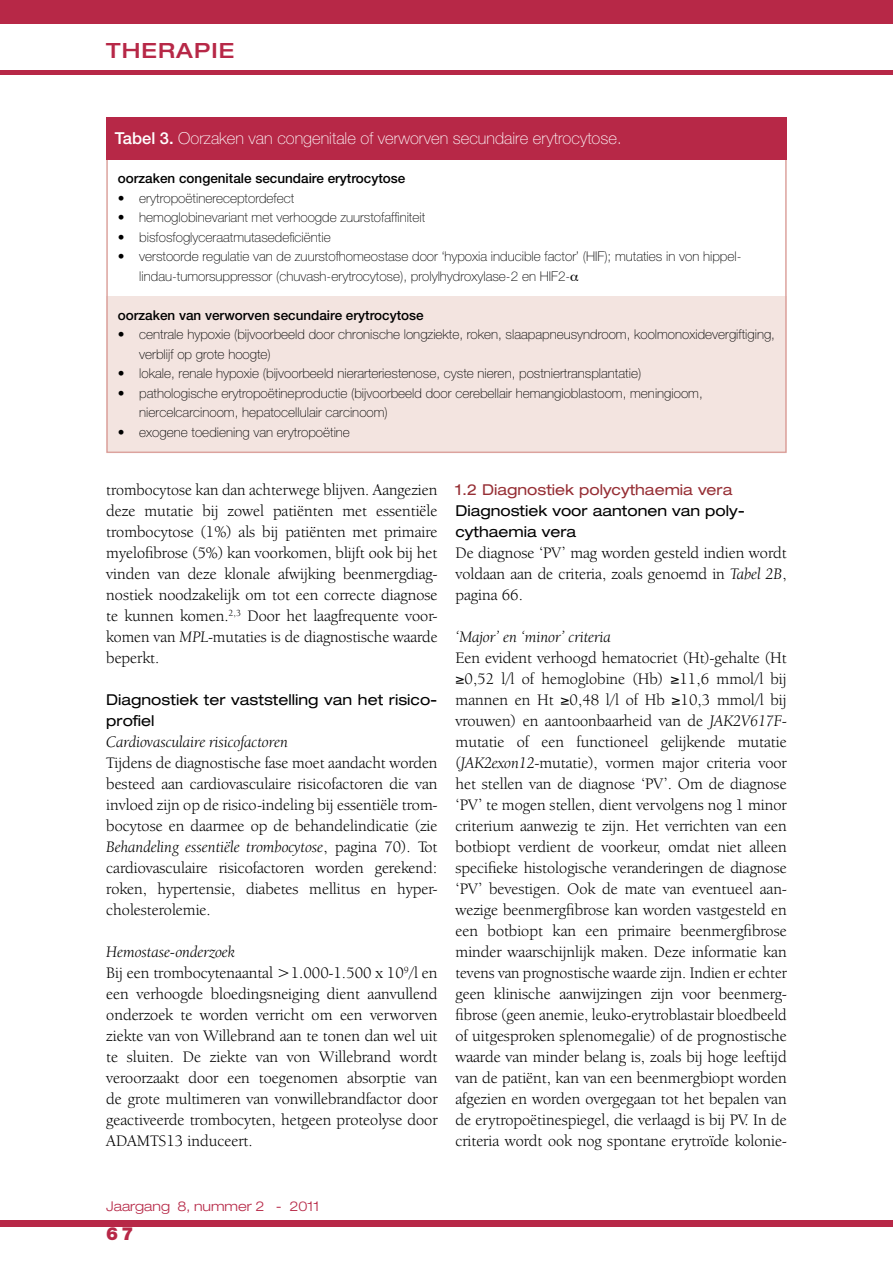
<style>
.page{position:relative;width:893px;height:1263px;background:#fff}
.page>*{position:absolute;margin:0;border:0;box-sizing:border-box;transform-origin:0 0}
.t1{font:500 expanded 21px "Helvetica Neue LT Std";letter-spacing:.05em;color:#b72847}
.t2{font:900 18px "Helvetica Neue LT Std";color:#b72847}
.t3{font:16.5px/21px "Berkeley Oldstyle IT Cby BT";color:#000;text-align:justify}
.t4{font:100 16.5px "Helvetica Neue LT Std";color:#fff}
.t5{font:italic 16.5px "Berkeley Oldstyle IT Cby BT";color:#000}
.t6{font:expanded 15px/21px "Helvetica Neue LT Std";color:#000}
.t7{font:expanded 15px "Helvetica Neue LT Std";color:#962e34}
.t8{font:100 13.5px/19.5px "Helvetica Neue LT Std";color:#000}
.t9{font:500 13.5px "Helvetica Neue LT Std";color:#000}
.t10{font:300 expanded 13.5px "Helvetica Neue LT Std";color:#b72847}
.s1{font-weight:500}
.s2{font-style:italic}
</style>
<div class="page">
<div style="left:0;top:0;width:893px;height:23px;background:#b72847"></div>
<div style="left:0;top:1220px;width:893px;height:7px;background:#b72847"></div>
<hr style="left:0;top:70px;width:893px;height:4px;background:#b72847">
<div style="left:106px;top:297px;width:681px;height:155px;background:#f3e4e0"></div>
<div style="left:106px;top:117px;width:681px;height:43px;background:#b72847"></div>
<p class="t1" style="left:106px;top:37px;width:129px">THERAPIE</p>
<p class="t4" style="left:115px;top:129px;width:508px"><span class="s1">Tabel 3.</span> Oorzaken van congenitale of verworven secundaire erytrocytose.</p>
<p class="t9" style="left:118px;top:170px;width:289px">oorzaken congenitale secundaire erytrocytose</p>
<p class="t8" style="left:118px;top:188px;width:178px">• erytropoëtinereceptordefect</p>
<p class="t8" style="left:118px;top:208px;width:309px">• hemoglobinevariant met verhoogde zuurstofaffiniteit</p>
<p class="t8" style="left:118px;top:227px;width:214px">• bisfosfoglyceraatmutasedeficiëntie</p>
<p class="t8" style="left:139px;top:247px;width:604px;text-indent:-21px">• verstoorde regulatie van de zuurstofhomeostase door ‘hypoxia inducible factor’ (HIF); mutaties in von hippel&shy;lindau-tumorsuppressor (chuvash-erytrocytose), prolylhydroxylase-2 en HIF2-</p>
<p class="t9" style="left:118px;top:307px;width:307px">oorzaken van verworven secundaire erytrocytose</p>
<p class="t8" style="left:139px;top:325px;width:637px;text-indent:-21px">• centrale hypoxie (bijvoorbeeld door chronische longziekte, roken, slaapapneusyndroom, koolmonoxidevergiftiging, verblijf op grote hoogte)</p>
<p class="t8" style="left:118px;top:364px;width:525px">• lokale, renale hypoxie (bijvoorbeeld nierarteriestenose, cyste nieren, postniertransplantatie)</p>
<p class="t8" style="left:139px;top:383px;width:565px;text-indent:-21px">• pathologische erytropoëtineproductie (bijvoorbeeld door cerebellair hemangioblastoom, meningioom, niercelcarcinoom, hepatocellulair carcinoom)</p>
<p class="t8" style="left:118px;top:422px;width:234px">• exogene toediening van erytropoëtine</p>
<p class="t3" style="left:106px;top:479px;width:333px">trombocytose kan dan achterwege blijven. Aangezien deze mutatie bij zowel patiënten met essentiële trombocytose (1%) als bij patiënten met primaire myelofibrose (5%) kan voorkomen, blijft ook bij het vinden van deze klonale afwijking beenmergdiag&shy;nostiek noodzakelijk om tot een correcte diagnose te kunnen komen.<sup>2,3</sup> Door het laagfrequente voor&shy;komen van <span class="s2">MPL</span>-mutaties is de diagnostische waarde beperkt.</p>
<p class="t6" style="left:106px;top:689px;width:333px">Diagnostiek ter vaststelling van het risico&shy;profiel</p>
<p class="t5" style="left:106px;top:732px;width:183px">Cardiovasculaire risicofactoren</p>
<p class="t3" style="left:106px;top:752px;width:333px">Tijdens de diagnostische fase moet aandacht worden besteed aan cardiovasculaire risicofactoren die van invloed zijn op de risico-indeling bij essentiële trom&shy;bocytose en daarmee op de behandelindicatie (zie <span class="s2">Behandeling essentiële trombocytose</span>, pagina 70). Tot cardiovasculaire risicofactoren worden gerekend: roken, hypertensie, diabetes mellitus en hyper&shy;cholesterolemie.</p>
<p class="t3" style="left:106px;top:941px;width:333px;text-align:left"><span class="s2">Hemostase-onderzoek<br></span>Bij een trombocytenaantal &gt;1.000-1.500 x 10<sup>9</sup>/l en een verhoogde bloedingsneiging dient aanvullend onderzoek te worden verricht om een verworven ziekte van von Willebrand aan te tonen dan wel uit te sluiten. De ziekte van von Willebrand wordt veroorzaakt door een toegenomen absorptie van de grote multimeren van vonwillebrandfactor door geactiveerde trombocyten, hetgeen proteolyse door ADAMTS13 induceert.</p>
<p class="t7" style="left:455px;top:481px;width:278px">1.2 Diagnostiek polycythaemia vera</p>
<p class="t6" style="left:455px;top:500px;width:291px">Diagnostiek voor aantonen van poly&shy;cythaemia vera</p>
<p class="t3" style="left:455px;top:542px;width:333px">De diagnose ‘PV’ mag worden gesteld indien wordt voldaan aan de criteria, zoals genoemd in <span class="s2">Tabel 2B</span>, pagina 66.</p>
<p class="t5" style="left:455px;top:627px;width:157px">‘Major’ en ‘minor’ criteria</p>
<p class="t3" style="left:455px;top:647px;width:333px">Een evident verhoogd hematocriet (Ht)-gehalte (Ht ≥0,52 l/l of hemoglobine (Hb) ≥11,6 mmol/l bij mannen en Ht ≥0,48 l/l of Hb ≥10,3 mmol/l bij vrouwen) en aantoonbaarheid van de <span class="s2">JAK2V617F&shy;</span>mutatie of een functioneel gelijkende mutatie (<span class="s2">JAK2exon12</span>-mutatie), vormen major criteria voor het stellen van de diagnose ‘PV’. Om de diagnose ‘PV’ te mogen stellen, dient vervolgens nog 1 minor criterium aanwezig te zijn. Het verrichten van een botbiopt verdient de voorkeur, omdat niet alleen specifieke histologische veranderingen de diagnose ‘PV’ bevestigen. Ook de mate van eventueel aan&shy;wezige beenmergfibrose kan worden vastgesteld en een botbiopt kan een primaire beenmergfibrose minder waarschijnlijk maken. Deze informatie kan tevens van prognostische waarde zijn. Indien er echter geen klinische aanwijzingen zijn voor beenmerg&shy;fibrose (geen anemie, leuko-erytroblastair bloedbeeld of uitgesproken splenomegalie) of de prognostische waarde van minder belang is, zoals bij hoge leeftijd van de patiënt, kan van een beenmergbiopt worden afgezien en worden overgegaan tot het bepalen van de erytropoëtinespiegel, die verlaagd is bij PV. In de criteria wordt ook nog spontane erytroïde kolonie-</p>
<p class="t10" style="left:106px;top:1198px;width:215px">Jaargang 8, nummer 2 - 2011</p>
<p class="t2" style="left:106px;top:1222px;width:29px">67</p>
</div>
